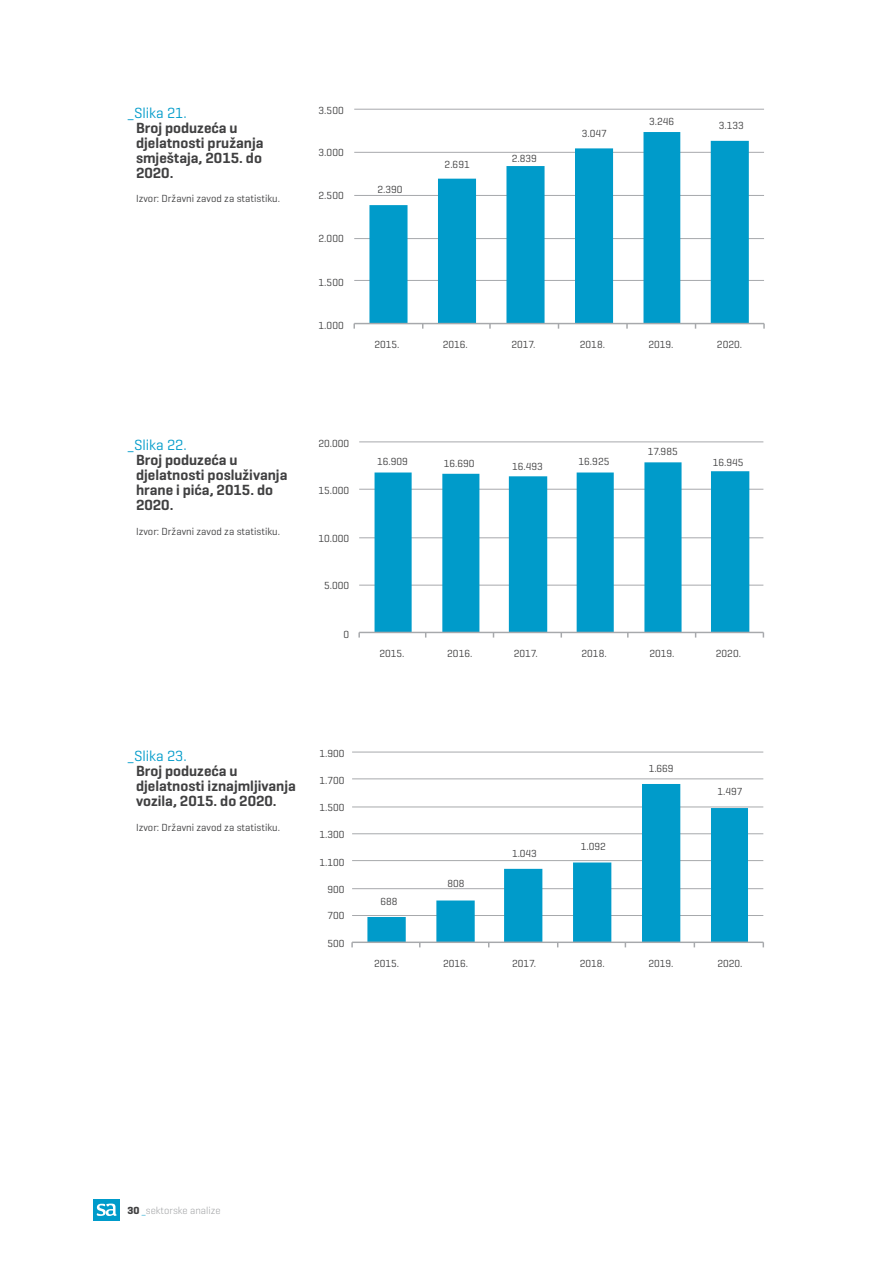
<style>
.page{position:relative;width:893px;height:1263px;background:#fff}
.page>*{position:absolute;margin:0;border:0;box-sizing:border-box;transform-origin:0 0}
.t1{font:600 15px/15px "Geogrotesque";color:#404041}
.t2{font:15px "Geogrotesque";color:#009bca}
.t3{font:10.5px "Geogrotesque";color:#404041}
.t4{font:300 10.5px "Geogrotesque";color:#9d9fa1}
.s1{font-weight:700;color:#404041}
.s2{color:#009bca}
</style>
<div class="page">
<div style="left:93px;top:1199px;width:27px;height:21px;background:#009bca"></div>
<svg style="left:97px;top:1204px;width:20px;height:12px"></svg>
<hr style="left:354px;top:280px;width:410px;height:1px;background:#a7a9ac">
<hr style="left:354px;top:238px;width:410px;height:1px;background:#a7a9ac">
<hr style="left:354px;top:195px;width:410px;height:1px;background:#a7a9ac">
<hr style="left:354px;top:152px;width:410px;height:1px;background:#a7a9ac">
<hr style="left:354px;top:109px;width:410px;height:1px;background:#a7a9ac">
<svg style="left:369px;top:132px;width:380px;height:191px"></svg>
<hr style="left:354px;top:323px;width:410px;height:1px;background:#a7a9ac">
<hr style="left:359px;top:585px;width:404px;height:1px;background:#a7a9ac">
<hr style="left:359px;top:538px;width:404px;height:1px;background:#a7a9ac">
<hr style="left:359px;top:489px;width:404px;height:1px;background:#a7a9ac">
<hr style="left:359px;top:442px;width:404px;height:1px;background:#a7a9ac">
<svg style="left:374px;top:462px;width:375px;height:170px"></svg>
<hr style="left:359px;top:632px;width:404px;height:1px;background:#a7a9ac">
<hr style="left:352px;top:915px;width:411px;height:1px;background:#a7a9ac">
<hr style="left:352px;top:888px;width:411px;height:1px;background:#a7a9ac">
<hr style="left:352px;top:860px;width:411px;height:1px;background:#a7a9ac">
<hr style="left:352px;top:834px;width:411px;height:1px;background:#a7a9ac">
<hr style="left:352px;top:807px;width:411px;height:1px;background:#a7a9ac">
<hr style="left:352px;top:779px;width:411px;height:1px;background:#a7a9ac">
<hr style="left:352px;top:752px;width:411px;height:1px;background:#a7a9ac">
<svg style="left:367px;top:784px;width:381px;height:158px"></svg>
<hr style="left:352px;top:942px;width:411px;height:1px;background:#a7a9ac">
<h1 class="t2" style="left:128px;top:106px;width:61px">_ Slika 21.</h1>
<h1 class="t1" style="left:136px;top:121px;width:129px">Broj poduzeća u djelatnosti pružanja smještaja, 2015. do<br>2020.</h1>
<p class="t3" style="left:136px;top:194px;width:146px">Izvor: Državni zavod za statistiku.</p>
<p class="t3" style="left:319px;top:107px;width:27px">3.500</p>
<p class="t3" style="left:319px;top:149px;width:27px">3.000</p>
<p class="t3" style="left:319px;top:192px;width:27px">2.500</p>
<p class="t3" style="left:319px;top:235px;width:27px">2.000</p>
<p class="t3" style="left:319px;top:278px;width:27px">1.500</p>
<p class="t3" style="left:319px;top:321px;width:27px">1.000</p>
<p class="t3" style="left:377px;top:186px;width:27px">2.390</p>
<p class="t3" style="left:445px;top:160px;width:27px">2.691</p>
<p class="t3" style="left:512px;top:155px;width:27px">2.839</p>
<p class="t3" style="left:582px;top:130px;width:27px">3.047</p>
<p class="t3" style="left:649px;top:118px;width:27px">3.246</p>
<p class="t3" style="left:719px;top:122px;width:27px">3.133</p>
<p class="t3" style="left:374px;top:340px;width:27px">2015.</p>
<p class="t3" style="left:443px;top:340px;width:27px">2016.</p>
<p class="t3" style="left:511px;top:340px;width:26px">2017.</p>
<p class="t3" style="left:580px;top:340px;width:27px">2018.</p>
<p class="t3" style="left:648px;top:340px;width:27px">2019.</p>
<p class="t3" style="left:717px;top:340px;width:27px">2020.</p>
<h1 class="t2" style="left:128px;top:438px;width:61px">_ Slika 22.</h1>
<h1 class="t1" style="left:136px;top:453px;width:153px">Broj poduzeća u djelatnosti posluživanja hrane i pića, 2015. do<br>2020.</h1>
<p class="t3" style="left:136px;top:526px;width:146px">Izvor: Državni zavod za statistiku.</p>
<p class="t3" style="left:318px;top:440px;width:32px">20.000</p>
<p class="t3" style="left:318px;top:487px;width:32px">15.000</p>
<p class="t3" style="left:318px;top:534px;width:32px">10.000</p>
<p class="t3" style="left:324px;top:582px;width:27px">5.000</p>
<p class="t3" style="left:343px;top:630px;width:7px">0</p>
<p class="t3" style="left:377px;top:457px;width:32px">16.909</p>
<p class="t3" style="left:444px;top:460px;width:32px">16.690</p>
<p class="t3" style="left:512px;top:463px;width:32px">16.493</p>
<p class="t3" style="left:579px;top:458px;width:32px">16.925</p>
<p class="t3" style="left:648px;top:448px;width:31px">17.985</p>
<p class="t3" style="left:713px;top:458px;width:32px">16.945</p>
<p class="t3" style="left:379px;top:649px;width:27px">2015.</p>
<p class="t3" style="left:447px;top:649px;width:27px">2016.</p>
<p class="t3" style="left:514px;top:649px;width:26px">2017.</p>
<p class="t3" style="left:582px;top:649px;width:27px">2018.</p>
<p class="t3" style="left:649px;top:649px;width:27px">2019.</p>
<p class="t3" style="left:716px;top:649px;width:27px">2020.</p>
<h1 class="t2" style="left:128px;top:749px;width:61px">_ Slika 23.</h1>
<h1 class="t1" style="left:136px;top:765px;width:161px">Broj poduzeća u djelatnosti iznajmljivanja vozila, 2015. do 2020.</h1>
<p class="t3" style="left:136px;top:823px;width:146px">Izvor: Državni zavod za statistiku.</p>
<p class="t3" style="left:319px;top:750px;width:26px">1.900</p>
<p class="t3" style="left:319px;top:777px;width:26px">1.700</p>
<p class="t3" style="left:319px;top:803px;width:26px">1.500</p>
<p class="t3" style="left:319px;top:830px;width:26px">1.300</p>
<p class="t3" style="left:319px;top:858px;width:26px">1.100</p>
<p class="t3" style="left:327px;top:885px;width:18px">900</p>
<p class="t3" style="left:327px;top:912px;width:18px">700</p>
<p class="t3" style="left:327px;top:940px;width:18px">500</p>
<p class="t3" style="left:380px;top:898px;width:18px">688</p>
<p class="t3" style="left:447px;top:879px;width:18px">808</p>
<p class="t3" style="left:512px;top:849px;width:26px">1.043</p>
<p class="t3" style="left:581px;top:843px;width:26px">1.092</p>
<p class="t3" style="left:649px;top:765px;width:26px">1.669</p>
<p class="t3" style="left:717px;top:788px;width:26px">1.497</p>
<p class="t3" style="left:374px;top:959px;width:26px">2015.</p>
<p class="t3" style="left:443px;top:959px;width:26px">2016.</p>
<p class="t3" style="left:512px;top:959px;width:26px">2017.</p>
<p class="t3" style="left:580px;top:959px;width:26px">2018.</p>
<p class="t3" style="left:649px;top:959px;width:26px">2019.</p>
<p class="t3" style="left:717px;top:959px;width:26px">2020.</p>
<p class="t4" style="left:128px;top:1204px;width:95px"><span class="s1">30</span> <span class="s2">_</span>sektorske analize</p>
</div>
